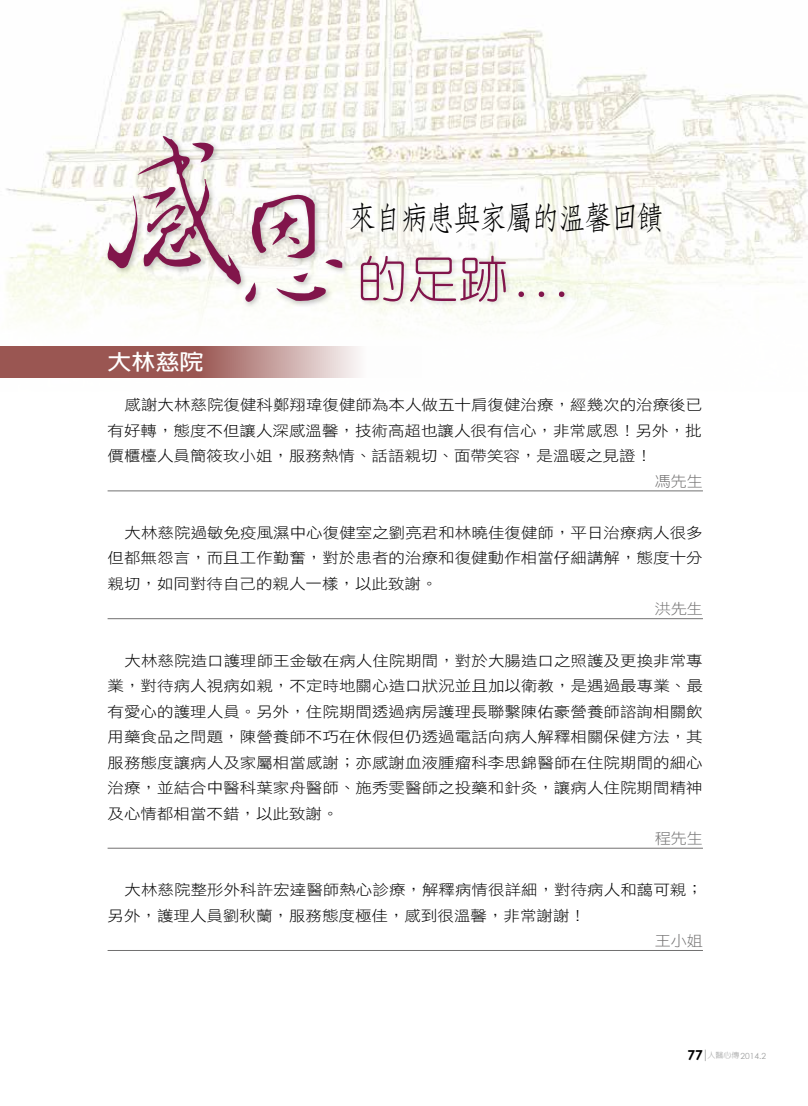
<style>
.page{position:relative;width:808px;height:1106px;background:#fff}
.page>*{position:absolute;margin:0;border:0;box-sizing:border-box;transform-origin:0 0}
.t1{font:300 50.55px "Yen Round";color:#81154b}
.t2{font:500 32.4px "Nan Sung";letter-spacing:-.1em;color:#000;scale:.9 1}
.t3{font:700 21.6px "Lin Gothic";color:#fff;scale:1.11 1}
.t4{font:14.85px/25.5px "DF Hei Std W3";color:#000;text-align:justify;scale:1.11 1}
.t5{font:300 14.85px "Lin Gothic";letter-spacing:-.01em;color:#727171;scale:1.09 1}
.t6{font:14.85px "DF Hei Std W3";letter-spacing:-.01em;color:#727171;scale:1.09 1}
.t7{font:8.4px "Century Gothic";color:#9fa0a0}
.s1{font-weight:700;font-size:13.65px;color:#000}
.s2{font-family:"Lin Gothic";font-weight:300;font-size:7.65px}
</style>
<div class="page">
<svg style="left:705px;top:1049px;width:1px;height:12px"></svg>
<img style="left:0;top:0;width:808px;height:378px">
<svg style="left:0;top:346px;width:421px;height:31px"></svg>
<hr style="left:108px;top:490px;width:595px;height:1px;background:#727171">
<hr style="left:108px;top:618px;width:595px;height:1px;background:#727171">
<hr style="left:108px;top:848px;width:595px;height:1px;background:#727171">
<hr style="left:108px;top:950px;width:595px;height:1px;background:#727171">
<div style="left:359px;top:254px;width:212px;height:54px;background:#000;opacity:.15"></div>
<div style="left:242px;top:191px;width:108px;height:118px;background:#000;opacity:.25"></div>
<svg style="left:105px;top:135px;width:237px;height:168px"></svg>
<h2 class="t2" style="left:348px;top:201px;width:354px">來自病患與家屬的溫馨回饋</h2>
<h1 class="t1" style="left:357px;top:254px;width:219px">的足跡...</h1>
<h3 class="t3" style="left:108px;top:351px;width:88px">大林慈院</h3>
<p class="t4" style="left:108px;top:392px;width:537px;text-indent:17px">感謝大林慈院復健科鄭翔瑋復健師為本人做五十肩復健治療，經幾次的治療後已有好轉，態度不但讓人深感溫馨，技術高超也讓人很有信心，非常感恩！另外，批價櫃檯人員簡筱玫小姐，服務熱情、話語親切、面帶笑容，是溫暖之見證！</p>
<p class="t5" style="left:655px;top:474px;width:46px">馮先生</p>
<p class="t4" style="left:108px;top:519px;width:538px;text-indent:17px">大林慈院過敏免疫風濕中心復健室之劉亮君和林曉佳復健師，平日治療病人很多但都無怨言，而且工作勤奮，對於患者的治療和復健動作相當仔細講解，態度十分親切，如同對待自己的親人一樣，以此致謝。</p>
<p class="t6" style="left:655px;top:601px;width:46px">洪先生</p>
<p class="t4" style="left:108px;top:647px;width:538px;text-indent:17px">大林慈院造口護理師王金敏在病人住院期間，對於大腸造口之照護及更換非常專業，對待病人視病如親，不定時地關心造口狀況並且加以衛教，是遇過最專業、最有愛心的護理人員。另外，住院期間透過病房護理長聯繫陳佑豪營養師諮詢相關飲用藥食品之問題，陳營養師不巧在休假但仍透過電話向病人解釋相關保健方法，其服務態度讓病人及家屬相當感謝；亦感謝血液腫瘤科李思錦醫師在住院期間的細心治療，並結合中醫科葉家舟醫師、施秀雯醫師之投藥和針灸，讓病人住院期間精神及心情都相當不錯，以此致謝。</p>
<p class="t5" style="left:655px;top:831px;width:46px">程先生</p>
<p class="t4" style="left:108px;top:877px;width:538px;text-indent:17px">大林慈院整形外科許宏達醫師熱心診療，解釋病情很詳細，對待病人和藹可親；另外，護理人員劉秋蘭，服務態度極佳，感到很溫馨，非常謝謝！</p>
<p class="t6" style="left:655px;top:932px;width:46px">王小姐</p>
<p class="t7" style="left:688px;top:1050px;width:80px"><span class="s1">77</span> <span class="s2">人醫心傳</span>2014.2</p>
</div>
